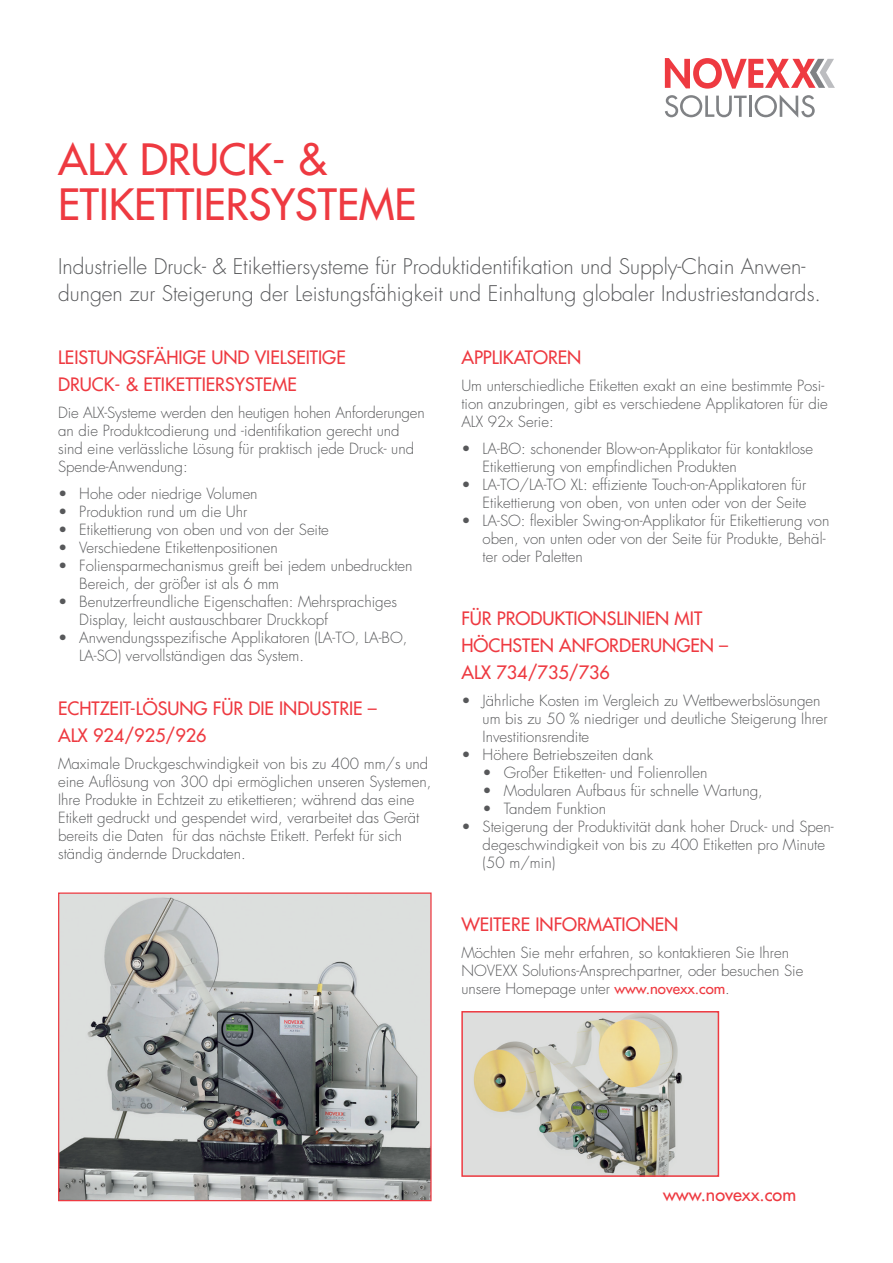
<style>
.page{position:relative;width:893px;height:1263px;background:#fff}
.page>*{position:absolute;margin:0;border:0;box-sizing:border-box;transform-origin:0 0}
.Headline1{font:500 42px "Futura Std";color:#ee3a41}
.Headline2{font:300 21px/27px "Futura Std";color:#57585a}
.Zwischenhead{font:500 18px/27px "Futura Std";color:#ee3a41}
.Fließtext{font:300 15px/18px "Futura Std";color:#57585a}
.s1{font-weight:500;color:#ee3a41}
</style>
<div class="page">
<svg style="left:665px;top:58px;width:170px;height:31px"></svg>
<svg style="left:665px;top:95px;width:82px;height:22px"></svg>
<hr style="left:749px;top:96px;width:3px;height:21px;background:#808285">
<svg style="left:755px;top:95px;width:60px;height:23px"></svg>
<img style="left:60px;top:894px;width:370px;height:305px">
<div style="left:58px;top:892px;width:374px;height:309px;border:1px solid #ee3a41"></div>
<img style="left:464px;top:1014px;width:252px;height:160px">
<div style="left:461px;top:1011px;width:258px;height:166px;border:2px solid #ee3a41"></div>
<p class="Headline1" style="left:58px;top:133px;width:270px">ALX DRUCK- &amp;</p>
<p class="Headline1" style="left:58px;top:178px;width:360px">ETIKETTIERSYSTEME</p>
<p class="Headline2" style="left:58px;top:254px;width:764px">Industrielle Druck- &amp; Etikettiersysteme für Produktidentifikation und Supply-Chain Anwen&shy;dungen zur Steigerung der Leistungsfähigkeit und Einhaltung globaler Industriestandards.</p>
<p class="Zwischenhead" style="left:58px;top:344px;width:289px">LEISTUNGSFÄHIGE UND VIELSEITIGE<br>DRUCK- &amp; ETIKETTIERSYSTEME</p>
<p class="Fließtext" style="left:58px;top:404px;width:368px">Die ALX-Systeme werden den heutigen hohen Anforderungen an die Produktcodierung und -identifikation gerecht und sind eine verlässliche Lösung für praktisch jede Druck- und Spende-Anwendung:</p>
<p class="Fließtext" style="left:58px;top:485px;width:201px">• Hohe oder niedrige Volumen</p>
<p class="Fließtext" style="left:58px;top:503px;width:191px">• Produktion rund um die Uhr</p>
<p class="Fließtext" style="left:58px;top:521px;width:272px">• Etikettierung von oben und von der Seite</p>
<p class="Fließtext" style="left:58px;top:539px;width:221px">• Verschiedene Etikettenpositionen</p>
<p class="Fließtext" style="left:79px;top:557px;width:335px;text-indent:-21px">• Foliensparmechanismus greift bei jedem unbedruckten<br>Bereich, der größer ist als 6 mm</p>
<p class="Fließtext" style="left:79px;top:593px;width:319px;text-indent:-21px">• Benutzerfreundliche Eigenschaften: Mehrsprachiges<br>Display, leicht austauschbarer Druckkopf</p>
<p class="Fließtext" style="left:79px;top:629px;width:330px;text-indent:-21px">• Anwendungsspezifische Applikatoren (LA-TO, LA-BO,<br>LA-SO) vervollständigen das System.</p>
<p class="Zwischenhead" style="left:58px;top:695px;width:320px">ECHTZEIT-LÖSUNG FÜR DIE INDUSTRIE –<br>ALX 924/925/926</p>
<p class="Fließtext" style="left:58px;top:755px;width:375px">Maximale Druckgeschwindigkeit von bis zu 400 mm/s und eine Auflösung von 300 dpi ermöglichen unseren Systemen, Ihre Produkte in Echtzeit zu etikettieren; während das eine Etikett gedruckt und gespendet wird, verarbeitet das Gerät bereits die Daten für das nächste Etikett. Perfekt für sich ständig ändernde Druckdaten.</p>
<p class="Zwischenhead" style="left:461px;top:344px;width:121px">APPLIKATOREN</p>
<p class="Fließtext" style="left:461px;top:377px;width:368px">Um unterschiedliche Etiketten exakt an eine bestimmte Posi&shy;tion anzubringen, gibt es verschiedene Applikatoren für die<br>ALX 92x Serie:</p>
<p class="Fließtext" style="left:483px;top:440px;width:332px;text-indent:-21px">• LA-BO: schonender Blow-on-Applikator für kontaktlose<br>Etikettierung von empfindlichen Produkten</p>
<p class="Fließtext" style="left:461px;top:476px;width:347px;text-align:right">• LA-TO/LA-TO XL: effiziente Touch-on-Applikatoren für<br>Etikettierung von oben, von unten oder von der Seite</p>
<p class="Fließtext" style="left:483px;top:512px;width:348px;text-indent:-21px">• LA-SO: flexibler Swing-on-Applikator für Etikettierung von oben, von unten oder von der Seite für Produkte, Behäl&shy;ter oder Paletten</p>
<p class="Zwischenhead" style="left:461px;top:605px;width:268px">FÜR PRODUKTIONSLINIEN MIT<br>HÖCHSTEN ANFORDERUNGEN –<br>ALX 734/735/736</p>
<p class="Fließtext" style="left:483px;top:692px;width:347px;text-indent:-21px">• Jährliche Kosten im Vergleich zu Wettbewerbslösungen um bis zu 50 % niedriger und deutliche Steigerung Ihrer<br>Investitionsrendite</p>
<p class="Fließtext" style="left:461px;top:746px;width:193px">• Höhere Betriebszeiten dank</p>
<p class="Fließtext" style="left:483px;top:764px;width:226px">• Großer Etiketten- und Folienrollen</p>
<p class="Fließtext" style="left:483px;top:782px;width:282px">• Modularen Aufbaus für schnelle Wartung,</p>
<p class="Fließtext" style="left:483px;top:800px;width:125px">• Tandem Funktion</p>
<p class="Fließtext" style="left:483px;top:818px;width:353px;text-indent:-21px">• Steigerung der Produktivität dank hoher Druck- und Spen&shy;degeschwindigkeit von bis zu 400 Etiketten pro Minute (50 m/min)</p>
<p class="Zwischenhead" style="left:461px;top:911px;width:218px">WEITERE INFORMATIONEN</p>
<p class="Fließtext" style="left:461px;top:944px;width:343px">Möchten Sie mehr erfahren, so kontaktieren Sie Ihren<br>NOVEXX Solutions-Ansprechpartner, oder besuchen Sie unsere Homepage unter <span class="s1">www.novexx.com</span>.</p>
<p class="Zwischenhead" style="left:663px;top:1181px;width:135px">www.novexx.com</p>
</div>
